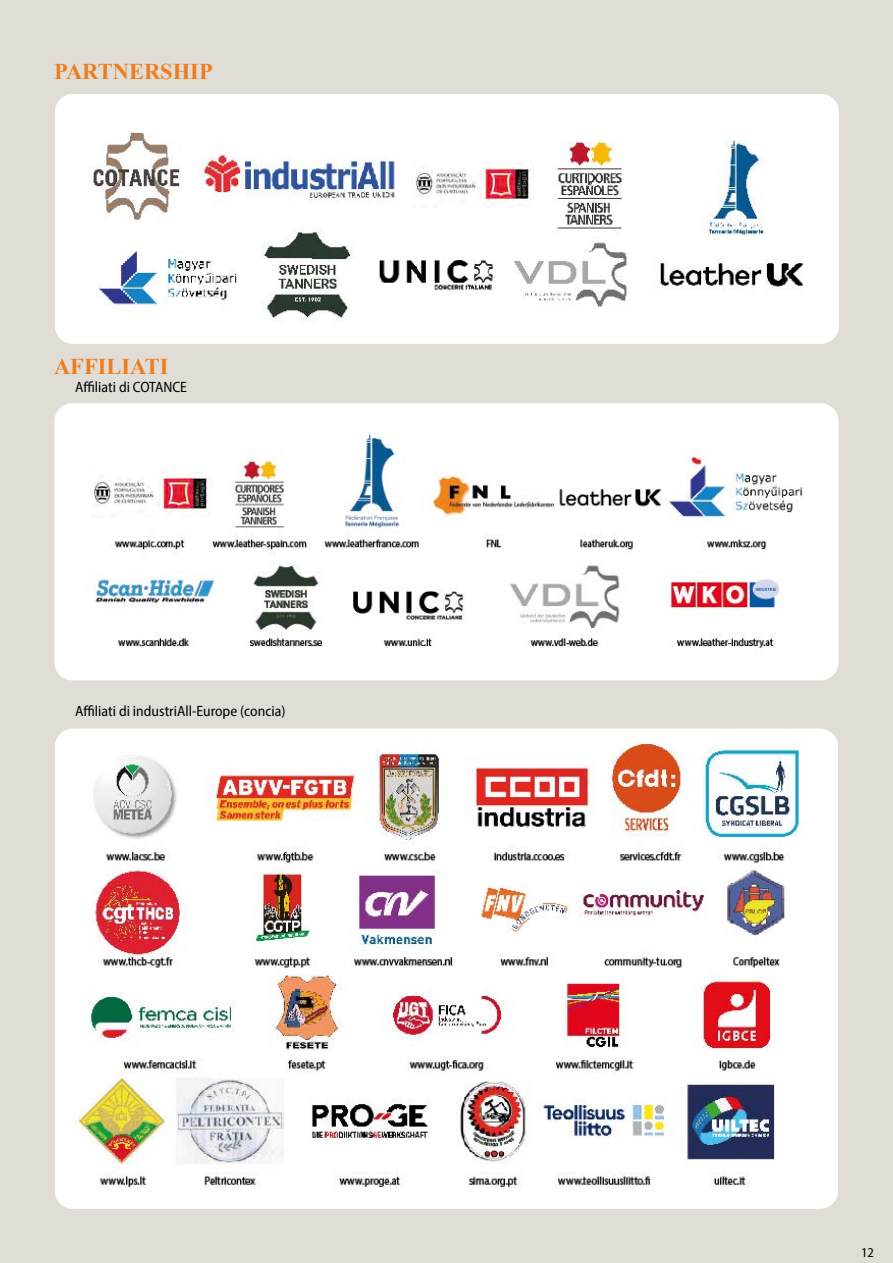
<style>
.page{position:relative;width:893px;height:1263px;background:#dfddd6}
.page>*{position:absolute;margin:0;border:0;box-sizing:border-box;transform-origin:0 0}
.t1{font:700 22.5px "Times New Roman";color:#ef7d1e}
.t2{font:semi-condensed 15px "Myriad Pro";color:#020203}
.t3{font:semi-condensed 13.5px "Myriad Pro";color:#000}
</style>
<div class="page">
<div style="left:55px;top:728px;width:783px;height:481px;background:#fff;border-radius:18px"></div>
<div style="left:55px;top:94px;width:784px;height:250px;background:#fff;border-radius:18px"></div>
<img style="left:74px;top:741px;width:729px;height:447px">
<img style="left:88px;top:132px;width:716px;height:190px">
<div style="left:54px;top:403px;width:784px;height:277px;background:#fff;border-radius:18px"></div>
<img style="left:88px;top:434px;width:715px;height:214px">
<div style="left:412px;top:146px;width:122px;height:77px;background:#fff"></div>
<div style="left:90px;top:455px;width:122px;height:78px;background:#fff"></div>
<img style="left:412px;top:161px;width:122px;height:47px">
<img style="left:90px;top:470px;width:122px;height:47px">
<h1 class="t1" style="left:54px;top:55px;width:160px">PARTNERSHIP</h1>
<h1 class="t1" style="left:54px;top:350px;width:116px">AFFILIATI</h1>
<p class="t2" style="left:75px;top:377px;width:113px">Affiliati di COTANCE</p>
<p class="t2" style="left:75px;top:701px;width:212px">Affiliati di industriAll-Europe (concia)</p>
<p class="t3" style="left:861px;top:1244px;width:14px">12</p>
</div>
